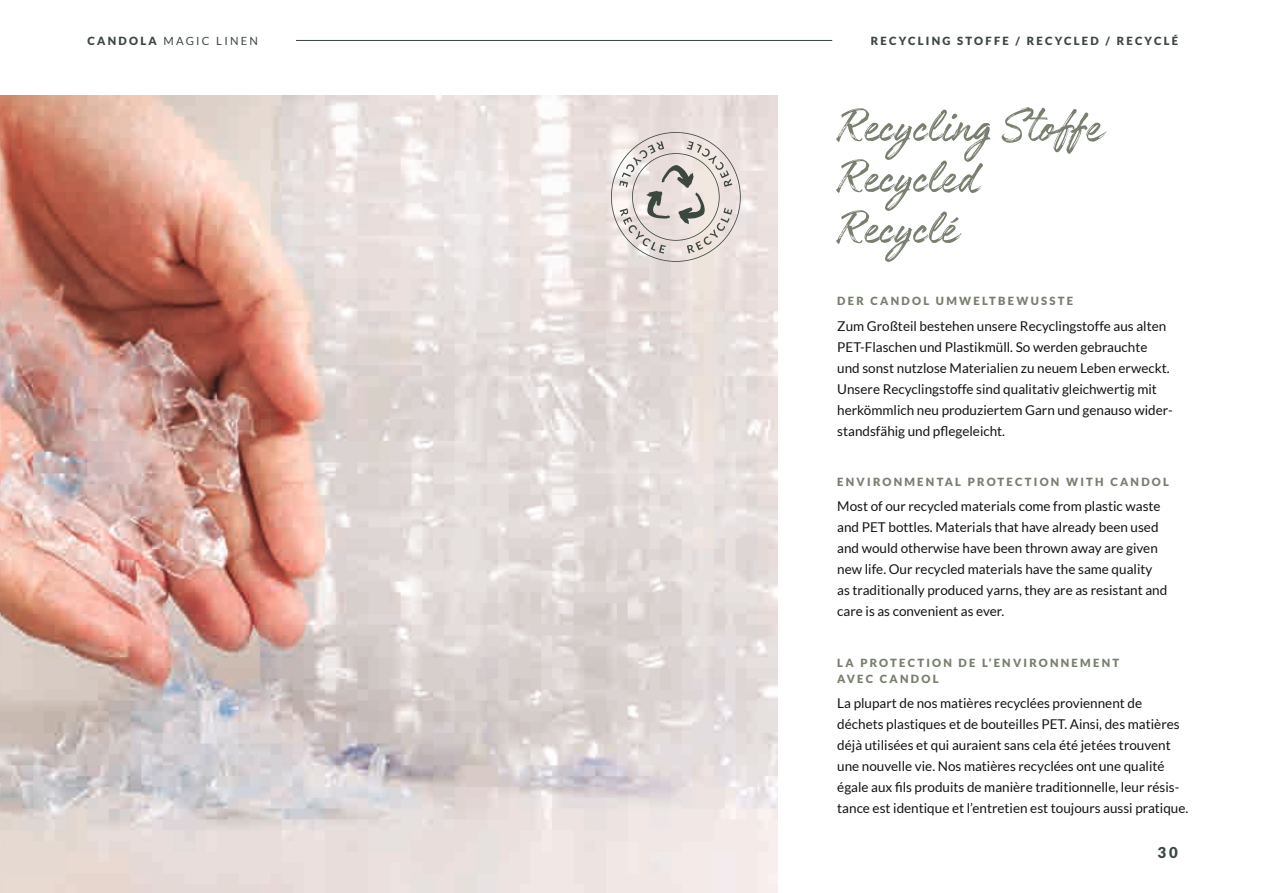
<style>
.page{position:relative;width:1263px;height:893px;background:#fff}
.page>*{position:absolute;margin:0;border:0;box-sizing:border-box;transform-origin:0 0}
.t1{font:54px/51px "Authenia";color:#787f6f}
.t2{font:900 15px "Lato";color:#3c4740}
.t3{font:13.5px/21px "Lato";color:#131413}
.t4{font:900 11.25px/16.5px "Lato";letter-spacing:.2em;color:#787f6f}
.t5{font:900 11.25px "Lato";letter-spacing:.2em;color:#3c4740}
.t6{font:11.25px "Lato";letter-spacing:.2em;color:#3c4740}
.s1{font-weight:900}
</style>
<div class="page">
<img style="left:0;top:96px;width:777px;height:797px">
<hr style="left:296px;top:40px;width:536px;height:1px;background:#3c4740">
<svg style="left:611px;top:132px;width:130px;height:130px;background:#d8d1ce"></svg>
<p class="t6" style="left:88px;top:34px;width:172px"><span class="s1">CANDOLA</span> MAGIC LINEN</p>
<p class="t5" style="left:871px;top:34px;width:309px">RECYCLING STOFFE / RECYCLED / RECYCLÉ</p>
<h1 class="t1" style="left:837px;top:107px;width:266px">Recycling Stoffe<br>Recycled<br>Recyclé</h1>
<p class="t4" style="left:837px;top:293px;width:237px">DER CANDOL UMWELTBEWUSSTE</p>
<p class="t3" style="left:837px;top:315px;width:337px">Zum Großteil bestehen unsere Recyclingstoffe aus alten PET-Flaschen und Plastikmüll. So werden gebrauchte und sonst nutzlose Materialien zu neuem Leben erweckt.<br>Unsere Recyclingstoffe sind qualitativ gleichwertig mit herkömmlich neu produziertem Garn und genauso wider&shy;standsfähig und pflegeleicht.</p>
<p class="t4" style="left:837px;top:473px;width:333px">ENVIRONMENTAL PROTECTION WITH CANDOL</p>
<p class="t3" style="left:837px;top:496px;width:332px">Most of our recycled materials come from plastic waste and PET bottles. Materials that have already been used and would otherwise have been thrown away are given new life. Our recycled materials have the same quality as traditionally produced yarns, they are as resistant and care is as convenient as ever.</p>
<p class="t4" style="left:837px;top:654px;width:283px">LA PROTECTION DE L’ENVIRONNEMENT<br>AVEC CANDOL</p>
<p class="t3" style="left:837px;top:693px;width:353px">La plupart de nos matières recyclées proviennent de déchets plastiques et de bouteilles PET. Ainsi, des matières déjà utilisées et qui auraient sans cela été jetées trouvent une nouvelle vie. Nos matières recyclées ont une qualité égale aux fils produits de manière traditionnelle, leur résis&shy;tance est identique et l’entretien est toujours aussi pratique.</p>
<p class="t2" style="left:1157px;top:844px;width:22px">30</p>
</div>
